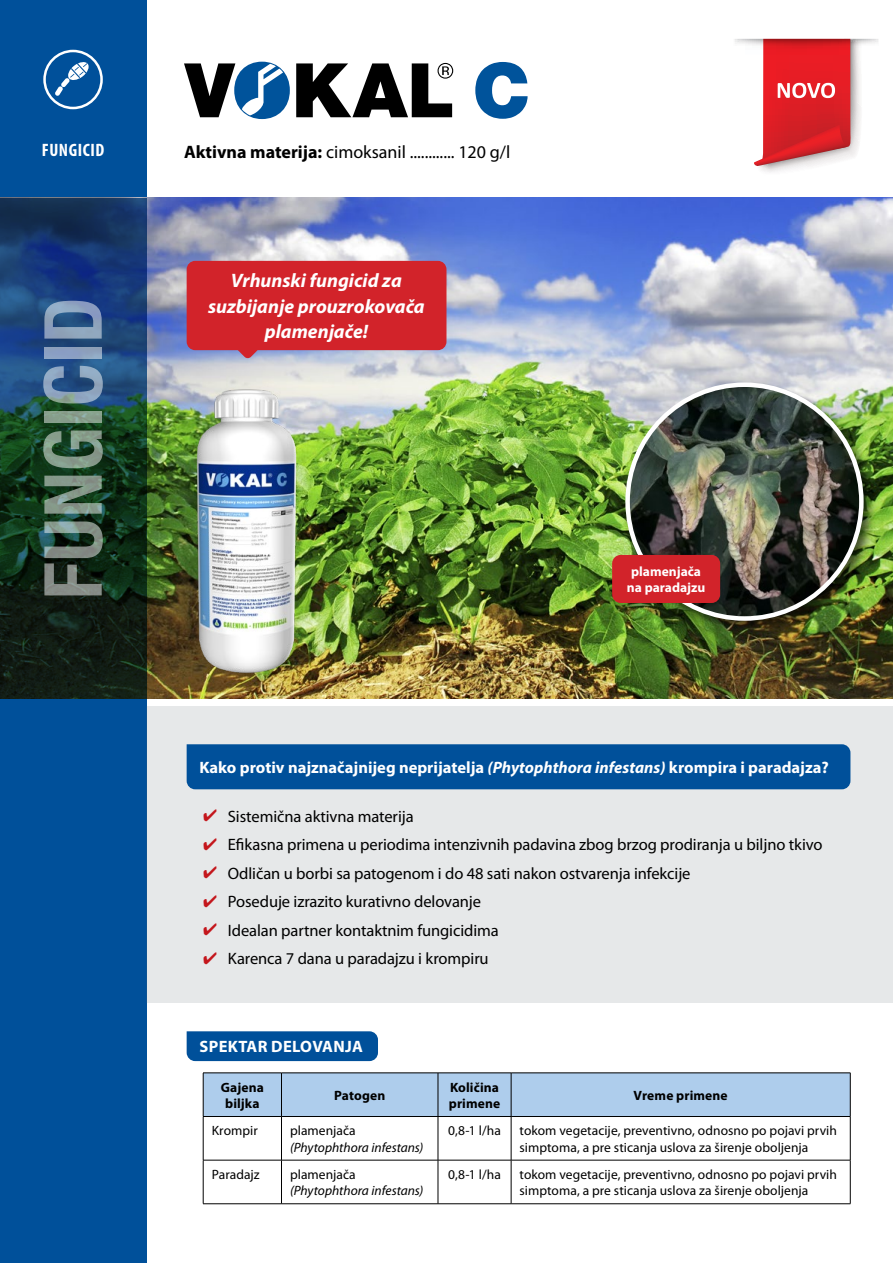
<style>
.page{position:relative;width:893px;height:1263px;background:#fff}
.page>*{position:absolute;margin:0;border:0;box-sizing:border-box;transform-origin:0 0}
.t1{font:italic 700 19.5px/25.5px "Myriad Pro";color:#fff;text-align:center}
.t2{font:18px "Myriad Pro";color:#000}
.t3{font:700 condensed 18px "Myriad Pro";letter-spacing:.03em;color:#fff}
.t4{font:16.5px/28.5px "Myriad Pro";letter-spacing:-.005em;color:#000}
.t5{font:700 16.5px "Myriad Pro";color:#fff}
.t6{font:700 16.5px "Myriad Pro";letter-spacing:.02em;color:#fff}
.t7{font:16.5px/28.5px "Zapf Dingbats";color:#c4161c;text-align:justify}
.t8{font:13.5px/16.5px "Myriad Pro";letter-spacing:.005em;color:#000}
.t9{font:700 13.5px/16.5px "Myriad Pro";letter-spacing:.01em;color:#000;text-align:center}
.t10{font:italic 13.5px "Myriad Pro";color:#000}
.t11{font:700 13.5px/16.5px "Myriad Pro";color:#fff;text-align:center}
.s1{font-weight:700}
.s2{font-style:italic}
</style>
<div class="page">
<div style="left:0;top:685px;width:146px;height:578px;background:#00509a"></div>
<div style="left:0;top:0;width:146px;height:249px;background:#00509a"></div>
<img style="left:146px;top:198px;width:747px;height:500px">
<div style="left:146px;top:706px;width:747px;height:297px;background:#e6e8e9"></div>
<svg style="left:0;top:198px;width:146px;height:500px;background:#14333f"></svg>
<svg style="left:235px;top:350px;width:25px;height:9px"></svg>
<div style="left:187px;top:261px;width:259px;height:89px;background:#d2232a;border-radius:9px"></div>
<svg style="left:43px;top:50px;width:60px;height:59px"></svg>
<svg style="left:44px;top:521px;width:59px;height:74px;background:#4f5f56"></svg>
<svg style="left:44px;top:476px;width:58px;height:38px;background:#657d6c"></svg>
<svg style="left:43px;top:430px;width:60px;height:38px;background:#597762"></svg>
<svg style="left:44px;top:411px;width:58px;height:11px"></svg>
<svg style="left:43px;top:366px;width:60px;height:37px;background:#5c7d9e"></svg>
<div style="left:44px;top:347px;width:58px;height:12px;background:#8c9fc2"></div>
<svg style="left:44px;top:301px;width:58px;height:38px;background:#6986a9"></svg>
<img style="left:191px;top:379px;width:111px;height:301px">
<div style="left:187px;top:744px;width:663px;height:45px;background:#00509a"></div>
<div style="left:187px;top:1031px;width:191px;height:30px;background:#00509a"></div>
<div style="left:622px;top:380px;width:255px;height:255px;background:#000;opacity:.63"></div>
<img style="left:628px;top:385px;width:233px;height:233px;border-radius:117px">
<svg style="left:734px;top:39px;width:144px;height:133px"></svg>
<svg style="left:184px;top:62px;width:106px;height:57px"></svg>
<svg style="left:296px;top:63px;width:157px;height:54px"></svg>
<svg style="left:475px;top:62px;width:53px;height:57px"></svg>
<div style="left:204px;top:1073px;width:646px;height:43px;background:#aecdec"></div>
<svg style="left:204px;top:1117px;width:646px;height:86px"></svg>
<hr style="left:203px;top:1072px;width:78px;height:1px;background:#000">
<hr style="left:203px;top:1073px;width:1px;height:43px;background:#000">
<hr style="left:281px;top:1072px;width:157px;height:1px;background:#000">
<hr style="left:281px;top:1073px;width:1px;height:43px;background:#000">
<hr style="left:438px;top:1072px;width:73px;height:1px;background:#000">
<hr style="left:438px;top:1073px;width:1px;height:43px;background:#000">
<hr style="left:511px;top:1072px;width:339px;height:1px;background:#000">
<hr style="left:511px;top:1073px;width:1px;height:43px;background:#000">
<hr style="left:850px;top:1073px;width:1px;height:43px;background:#000">
<hr style="left:203px;top:1116px;width:78px;height:1px;background:#000">
<hr style="left:203px;top:1117px;width:1px;height:43px;background:#000">
<hr style="left:281px;top:1116px;width:157px;height:1px;background:#000">
<hr style="left:281px;top:1117px;width:1px;height:43px;background:#000">
<hr style="left:438px;top:1116px;width:73px;height:1px;background:#000">
<hr style="left:438px;top:1117px;width:1px;height:43px;background:#000">
<hr style="left:511px;top:1116px;width:339px;height:1px;background:#000">
<hr style="left:511px;top:1117px;width:1px;height:43px;background:#000">
<hr style="left:850px;top:1117px;width:1px;height:43px;background:#000">
<hr style="left:203px;top:1160px;width:78px;height:1px;background:#000">
<hr style="left:203px;top:1160px;width:1px;height:43px;background:#000">
<hr style="left:281px;top:1160px;width:157px;height:1px;background:#000">
<hr style="left:281px;top:1160px;width:1px;height:43px;background:#000">
<hr style="left:438px;top:1160px;width:73px;height:1px;background:#000">
<hr style="left:438px;top:1160px;width:1px;height:43px;background:#000">
<hr style="left:511px;top:1160px;width:339px;height:1px;background:#000">
<hr style="left:511px;top:1160px;width:1px;height:43px;background:#000">
<hr style="left:850px;top:1160px;width:1px;height:43px;background:#000">
<hr style="left:203px;top:1203px;width:78px;height:1px;background:#000">
<hr style="left:281px;top:1203px;width:157px;height:1px;background:#000">
<hr style="left:438px;top:1203px;width:73px;height:1px;background:#000">
<hr style="left:511px;top:1203px;width:339px;height:1px;background:#000">
<div style="left:612px;top:555px;width:108px;height:48px;background:#d2232a;border-radius:9px"></div>
<p class="t3" style="left:42px;top:140px;width:64px">FUNGICID</p>
<p class="t2" style="left:184px;top:142px;width:328px"><span class="s1">Aktivna materija:</span> cimoksanil ............ 120 g/l</p>
<p class="t1" style="left:208px;top:268px;width:218px">Vrhunski fungicid za suzbijanje prouzrokovača plamenjače!</p>
<p class="t11" style="left:627px;top:563px;width:80px">plamenjača na paradajzu</p>
<p class="t5" style="left:199px;top:758px;width:631px">Kako protiv najznačajnijeg neprijatelja <span class="s2">(Phytophthora infestans)</span> krompira i paradajza?</p>
<p class="t7" style="left:203px;top:801px;width:15px">✔ ✔ ✔ ✔ ✔ ✔</p>
<p class="t4" style="left:228px;top:802px;width:596px">Sistemična aktivna materija<br>Efikasna primena u periodima intenzivnih padavina zbog brzog prodiranja u biljno tkivo Odličan u borbi sa patogenom i do 48 sati nakon ostvarenja infekcije<br>Poseduje izrazito kurativno delovanje<br>Idealan partner kontaktnim fungicidima<br>Karenca 7 dana u paradajzu i krompiru</p>
<p class="t6" style="left:200px;top:1037px;width:165px">SPEKTAR DELOVANJA</p>
<p class="t9" style="left:221px;top:1079px;width:45px">Gajena biljka</p>
<p class="t9" style="left:334px;top:1087px;width:53px">Patogen</p>
<p class="t9" style="left:449px;top:1079px;width:53px;text-align:left">Količina primene</p>
<p class="t9" style="left:634px;top:1087px;width:96px">Vreme primene</p>
<p class="t8" style="left:212px;top:1122px;width:48px">Krompir</p>
<p class="t8" style="left:290px;top:1122px;width:67px">plamenjača</p>
<p class="t10" style="left:290px;top:1140px;width:135px">(Phytophthora infestans)</p>
<p class="t8" style="left:448px;top:1122px;width:54px">0,8-1 l/ha</p>
<p class="t8" style="left:520px;top:1122px;width:319px">tokom vegetacije, preventivno, odnosno po pojavi prvih simptoma, a pre sticanja uslova za širenje oboljenja</p>
<p class="t8" style="left:212px;top:1166px;width:50px">Paradajz</p>
<p class="t8" style="left:290px;top:1166px;width:67px">plamenjača</p>
<p class="t10" style="left:290px;top:1183px;width:135px">(Phytophthora infestans)</p>
<p class="t8" style="left:448px;top:1166px;width:54px">0,8-1 l/ha</p>
<p class="t8" style="left:520px;top:1166px;width:319px">tokom vegetacije, preventivno, odnosno po pojavi prvih simptoma, a pre sticanja uslova za širenje oboljenja</p>
</div>
